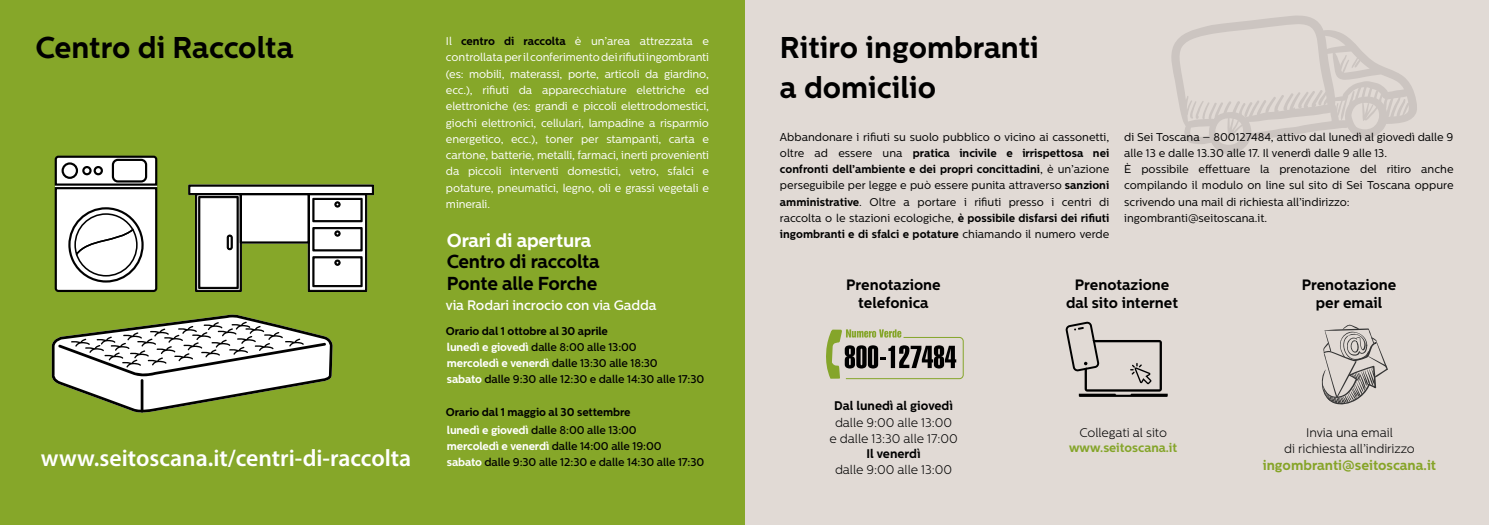
<style>
.page{position:relative;width:1489px;height:525px;background:#fff}
.page>*{position:absolute;margin:0;border:0;box-sizing:border-box;transform-origin:0 0}
.t1{font:700 30px/40px "Centrale Sans";color:#000}
.t2{font:600 23.75px "Myriad Pro";color:#fff}
.t3{font:700 18.75px/22.5px "Centrale Sans";letter-spacing:-.01em;color:#000}
.t4{font:700 18.75px "Centrale Sans";letter-spacing:-.01em;color:#fff}
.t5{font:700 15px/18px "Centrale Sans";color:#000;text-align:center}
.t6{font:500 13.75px "Centrale Sans";letter-spacing:-.01em;color:#fff}
.t7{font:700 13.75px "Centrale Sans";color:#86a428}
.t8{font:300 12.5px/16.2px "Centrale Sans";letter-spacing:-.005em;color:#000;text-align:center}
.t9{font:700 12.5px "Centrale Sans";color:#000}
.t10{font:700 12.5px "Centrale Sans";color:#85a52a}
.t11{font:11.25px/16.2px "Centrale Sans";color:#000;text-align:justify}
.t12{font:11.25px/16.2px "Centrale Sans";letter-spacing:-.01em;color:#fff;text-align:justify}
.t13{font:500 11.25px/16.2px "Centrale Sans";letter-spacing:-.01em;color:#000}
.t14{font:700 11.25px "Centrale Sans";letter-spacing:-.01em;color:#000}
.s1{font-weight:700;color:#000}
.s2{font-weight:700;color:#fff}
.s3{font-weight:700}
</style>
<div class="page">
<div style="left:743px;top:0;width:745px;height:524px;background:#e1dad5"></div>
<svg style="left:826px;top:329px;width:138px;height:50px"></svg>
<svg style="left:1321px;top:324px;width:67px;height:81px"></svg>
<svg style="left:1171px;top:16px;width:246px;height:138px"></svg>
<svg style="left:1338px;top:55px;width:23px;height:19px"></svg>
<svg style="left:1183px;top:83px;width:226px;height:54px"></svg>
<svg style="left:1065px;top:321px;width:102px;height:75px"></svg>
<div style="left:0;top:0;width:744px;height:524px;background:#86a729"></div>
<svg style="left:51px;top:314px;width:281px;height:98px"></svg>
<svg style="left:188px;top:184px;width:186px;height:108px"></svg>
<svg style="left:54px;top:155px;width:104px;height:137px;background:#cacbc9"></svg>
<h1 class="t1" style="left:35px;top:27px;width:260px">Centro di Raccolta</h1>
<h2 class="t2" style="left:41px;top:442px;width:372px">www.seitoscana.it/centri-di-raccolta</h2>
<p class="t12" style="left:446px;top:33px;width:264px">Il <span class="s1">centro di raccolta</span> è un’area attrezzata e controllata per il conferimento dei rifiuti ingombranti (es: mobili, materassi, porte, articoli da giardino, ecc.), rifiuti da apparecchiature elettriche ed elettroniche (es: grandi e piccoli elettrodomestici, giochi elettronici, cellulari, lampadine a risparmio energetico, ecc.), toner per stampanti, carta e cartone, batterie, metalli, farmaci, inerti provenienti da piccoli interventi domestici, vetro, sfalci e potature, pneumatici, legno, oli e grassi vegetali e minerali.</p>
<h3 class="t4" style="left:447px;top:229px;width:146px">Orari di apertura</h3>
<h3 class="t3" style="left:447px;top:249px;width:154px">Centro di raccolta<br>Ponte alle Forche</h3>
<p class="t6" style="left:446px;top:297px;width:212px">via Rodari incrocio con via Gadda</p>
<p class="t14" style="left:446px;top:324px;width:163px">Orario dal 1 ottobre al 30 aprile</p>
<p class="t13" style="left:447px;top:338px;width:259px"><span class="s2">lunedì e giovedì</span> dalle 8:00 alle 13:00<br><span class="s2">mercoledì e venerdì</span> dalle 13:30 alle 18:30<br><span class="s2">sabato</span> dalle 9:30 alle 12:30 e dalle 14:30 alle 17:30</p>
<p class="t14" style="left:446px;top:405px;width:186px">Orario dal 1 maggio al 30 settembre</p>
<p class="t13" style="left:447px;top:421px;width:259px"><span class="s2">lunedì e giovedì</span> dalle 8:00 alle 13:00<br><span class="s2">mercoledì e venerdì</span> dalle 14:00 alle 19:00<br><span class="s2">sabato</span> dalle 9:30 alle 12:30 e dalle 14:30 alle 17:30</p>
<h1 class="t1" style="left:780px;top:27px;width:260px">Ritiro ingombranti a domicilio</h1>
<p class="t11" style="left:780px;top:128px;width:331px">Abbandonare i rifiuti su suolo pubblico o vicino ai cassonetti, oltre ad essere una <span class="s3">pratica incivile e irrispettosa nei confronti dell’ambiente e dei propri concittadini</span>, è un’azione perseguibile per legge e può essere punita attraverso <span class="s3">sanzioni amministrative</span>. Oltre a portare i rifiuti presso i centri di raccolta o le stazioni ecologiche, <span class="s3">è possibile disfarsi dei rifiuti ingombranti e di sfalci e potature</span> chiamando il numero verde</p>
<p class="t11" style="left:1124px;top:128px;width:331px;text-align:left">di Sei Toscana – 800127484, attivo dal lunedì al giovedì dalle 9 alle 13 e dalle 13.30 alle 17. Il venerdì dalle 9 alle 13.<br>È possibile effettuare la prenotazione del ritiro anche compilando il modulo on line sul sito di Sei Toscana oppure scrivendo una mail di richiesta all’indirizzo: ingombranti@seitoscana.it.</p>
<h3 class="t5" style="left:846px;top:275px;width:96px">Prenotazione telefonica</h3>
<h3 class="t5" style="left:1065px;top:275px;width:114px">Prenotazione dal sito internet</h3>
<h3 class="t5" style="left:1301px;top:275px;width:96px">Prenotazione per email</h3>
<p class="t9" style="left:834px;top:398px;width:120px">Dal lunedì al giovedì</p>
<p class="t8" style="left:829px;top:414px;width:130px">dalle 9:00 alle 13:00<br>e dalle 13:30 alle 17:00</p>
<p class="t9" style="left:866px;top:446px;width:56px">Il venerdì</p>
<p class="t8" style="left:835px;top:461px;width:119px">dalle 9:00 alle 13:00</p>
<p class="t8" style="left:1079px;top:424px;width:89px">Collegati al sito</p>
<p class="t10" style="left:1069px;top:440px;width:110px">www.seitoscana.it</p>
<p class="t8" style="left:1283px;top:424px;width:132px">Invia una email<br>di richiesta all’indirizzo</p>
<p class="t7" style="left:1262px;top:456px;width:175px">ingombranti@seitoscana.it</p>
</div>
